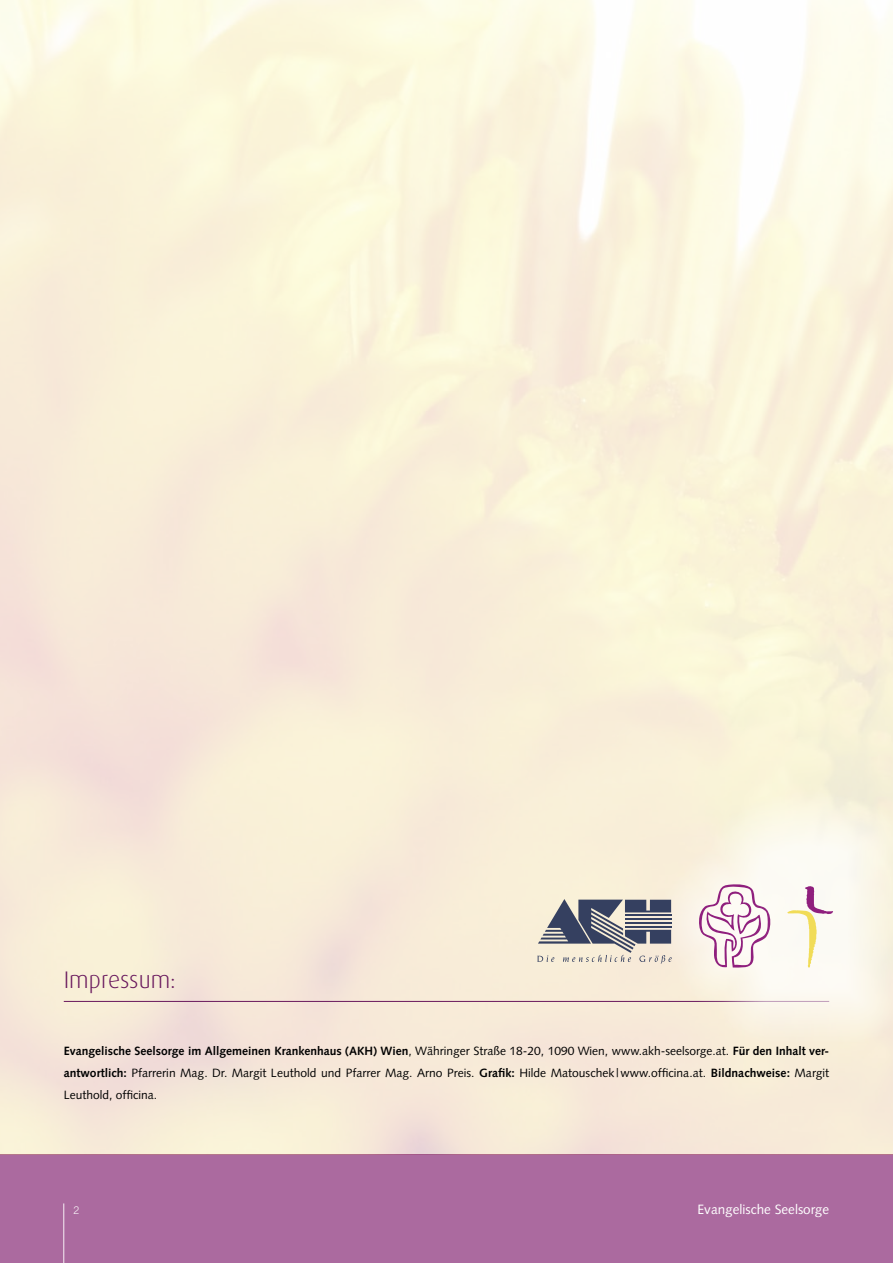
<style>
.page{position:relative;width:893px;height:1263px;background:#fff}
.page>*{position:absolute;margin:0;border:0;box-sizing:border-box;transform-origin:0 0}
.t1{font:300 24px "Dax";color:#68175c}
.t2{font:13.5px "Syntax";color:#fff}
.t3{font:12px/22px "Syntax";color:#000;text-align:justify}
.t4{font:300 10.5px "Trade Gothic";color:#fff}
.s1{font-weight:700}
</style>
<div class="page">
<div style="left:0;top:1155px;width:893px;height:108px;background:#ab6a9f"></div>
<hr style="left:64px;top:1203px;width:1px;height:60px;background:#fff">
<img style="left:0;top:0;width:893px;height:1155px">
<hr style="left:64px;top:1001px;width:765px;height:1px;background:#68175c">
<div style="left:654px;top:787px;width:239px;height:255px;background:#fff;opacity:.75"></div>
<svg style="left:699px;top:884px;width:21px;height:83px"></svg>
<svg style="left:720px;top:819px;width:141px;height:183px;fill:#fcfaf2"></svg>
<svg style="left:787px;top:886px;width:46px;height:81px"></svg>
<svg style="left:537px;top:899px;width:135px;height:65px;background:#9f9ea1"></svg>
<h1 class="t1" style="left:64px;top:967px;width:114px">Impressum:</h1>
<p class="t3" style="left:64px;top:1039px;width:767px"><span class="s1">Evangelische Seelsorge im Allgemeinen Krankenhaus (AKH) Wien</span>, Währinger Straße 18-20, 1090 Wien, www.akh-seelsorge.at. <span class="s1">Für den Inhalt ver&shy;antwortlich:</span> Pfarrerin Mag. Dr. Margit Leuthold und Pfarrer Mag. Arno Preis. <span class="s1">Grafik:</span> Hilde Matouschek |www.officina.at. <span class="s1">Bildnachweise:</span> Margit Leuthold, officina.</p>
<p class="t4" style="left:73px;top:1204px;width:7px">2</p>
<p class="t2" style="left:697px;top:1201px;width:133px">Evangelische Seelsorge</p>
</div>
